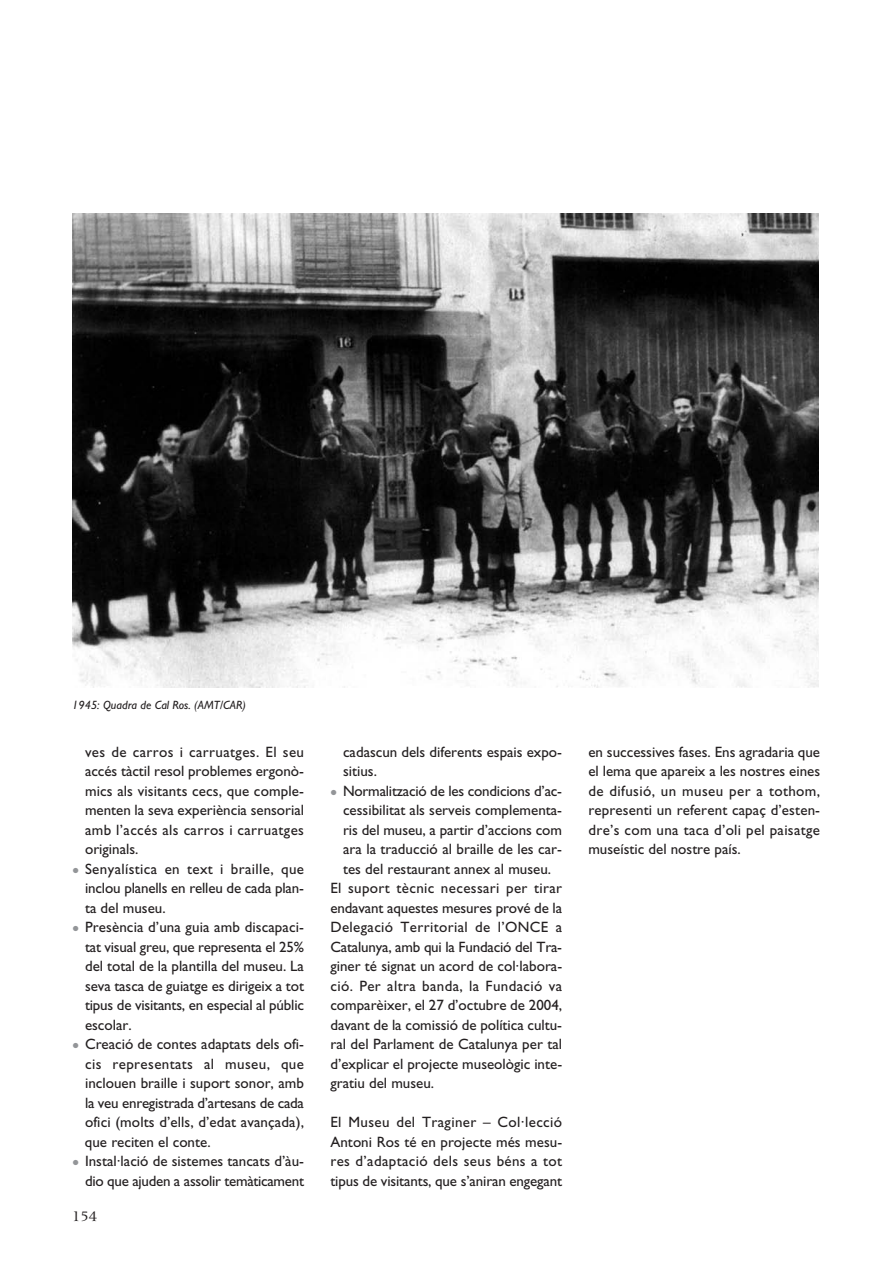
<style>
.page{position:relative;width:893px;height:1263px;background:#fff}
.page>*{position:absolute;margin:0;border:0;box-sizing:border-box;transform-origin:0 0}
.t1{font:15px/19.5px "Gill Sans";color:#231f20;text-align:justify}
.t2{font:15px "Gill Sans";letter-spacing:.025em;color:#231f20}
.t3{font:15px/19.2px "Gill Sans";letter-spacing:-.02em;color:#231f20;text-align:right}
.t4{font:15px "Meridien";color:#231f20}
.t5{font:italic 12px "Gill Sans";color:#231f20}
.s1{font-family:"Newspaper Pi BT";font-size:10.5px;color:#939598}
</style>
<div class="page">
<img style="left:72px;top:213px;width:747px;height:474px">
<p class="t5" style="left:72px;top:700px;width:175px">1945: Quadra de Cal Ros. (AMT/CAR)</p>
<p class="t1" style="left:85px;top:743px;width:221px">ves de carros i carruatges. El seu accés tàctil resol problemes ergonò&shy;mics als visitants cecs, que comple&shy;menten la seva experiència sensorial amb l’accés als carros i carruatges originals.</p>
<p class="t1" style="left:85px;top:860px;width:220px;text-indent:-13px"><span class="s1">•</span> Senyalística en text i braille, que inclou planells en relleu de cada plan&shy;ta del museu.</p>
<p class="t1" style="left:85px;top:919px;width:221px;text-indent:-13px"><span class="s1">•</span> Presència d’una guia amb discapaci&shy;tat visual greu, que representa el 25% del total de la plantilla del museu. La seva tasca de guiatge es dirigeix a tot tipus de visitants, en especial al públic escolar.</p>
<p class="t1" style="left:85px;top:1036px;width:221px;text-indent:-13px"><span class="s1">•</span> Creació de contes adaptats dels ofi&shy;cis representats al museu, que inclouen braille i suport sonor, amb la veu enregistrada d’artesans de cada ofici (molts d’ells, d’edat avançada), que reciten el conte.</p>
<p class="t3" style="left:72px;top:1153px;width:233px"><span class="s1">•</span> Instal·lació de sistemes tancats d’àu&shy;dio que ajuden a assolir temàticament</p>
<p class="t4" style="left:72px;top:1211px;width:27px">154</p>
<p class="t1" style="left:343px;top:743px;width:220px">cadascun dels diferents espais expo&shy;sitius.</p>
<p class="t1" style="left:330px;top:782px;width:233px"><span class="s1">•</span> Normalització de les condicions d’ac-</p>
<p class="t1" style="left:343px;top:802px;width:220px">cessibilitat als serveis complementa-</p>
<p class="t1" style="left:343px;top:821px;width:220px">ris del museu, a partir d’accions com</p>
<p class="t1" style="left:343px;top:841px;width:220px">ara la traducció al braille de les car-</p>
<p class="t1" style="left:343px;top:860px;width:210px">tes del restaurant annex al museu.</p>
<p class="t2" style="left:330px;top:882px;width:233px">El suport tècnic necessari per tirar</p>
<p class="t1" style="left:330px;top:899px;width:233px">endavant aquestes mesures prové de la</p>
<p class="t2" style="left:330px;top:921px;width:233px">Delegació Territorial de l’ONCE a</p>
<p class="t1" style="left:330px;top:938px;width:233px">Catalunya, amb qui la Fundació del Tra-</p>
<p class="t1" style="left:330px;top:958px;width:233px">giner té signat un acord de col·labora-</p>
<p class="t2" style="left:330px;top:980px;width:233px">ció. Per altra banda, la Fundació va</p>
<p class="t1" style="left:330px;top:997px;width:233px">comparèixer, el 27 d’octubre de 2004,</p>
<p class="t1" style="left:330px;top:1016px;width:233px">davant de la comissió de política cultu-</p>
<p class="t1" style="left:330px;top:1036px;width:233px">ral del Parlament de Catalunya per tal</p>
<p class="t1" style="left:330px;top:1055px;width:233px">d’explicar el projecte museològic inte-</p>
<p class="t1" style="left:330px;top:1075px;width:105px">gratiu del museu.</p>
<p class="t1" style="left:330px;top:1114px;width:233px">El Museu del Traginer – Col·lecció Antoni Ros té en projecte més mesu&shy;res d’adaptació dels seus béns a tot tipus de visitants, que s’aniran engegant</p>
<p class="t1" style="left:588px;top:743px;width:233px">en successives fases. Ens agradaria que el lema que apareix a les nostres eines de difusió, un museu per a tothom, representi un referent capaç d’esten&shy;dre’s com una taca d’oli pel paisatge museístic del nostre país.</p>
</div>
